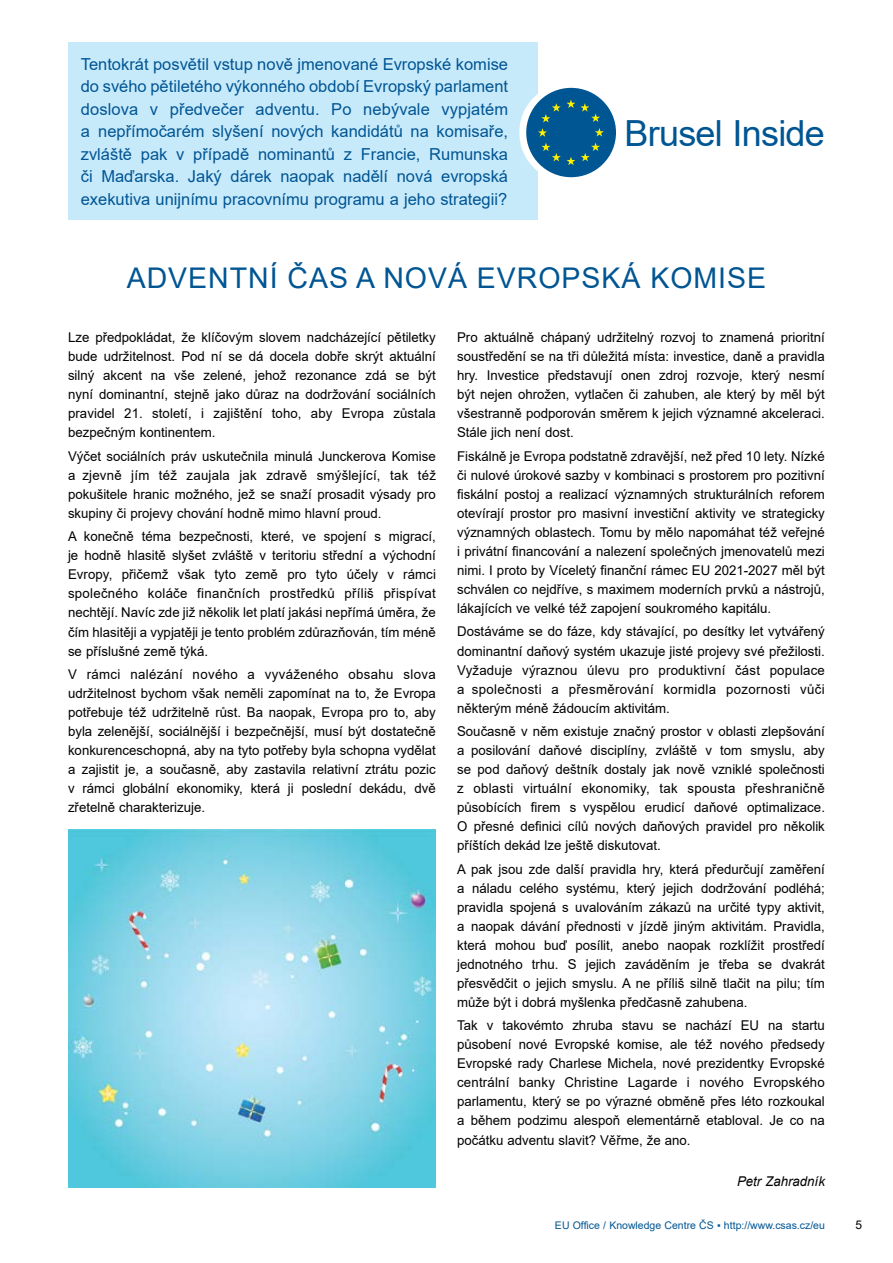
<style>
.page{position:relative;width:893px;height:1263px;background:#fff}
.page>*{position:absolute;margin:0;border:0;box-sizing:border-box;transform-origin:0 0}
.t1{font:36px "Arial";letter-spacing:-.02em;color:#005593}
.t2{font:28.5px "Arial";letter-spacing:.035em;color:#005593}
.t3{font:16.5px/22.5px "Arial";color:#005593;text-align:justify}
.t4{font:13.5px/19px "Arial";color:#000;text-align:justify}
.t5{font:italic 13.5px "Arial";color:#000}
.t6{font:12px "Arial";color:#000}
.t7{font:10.5px "Arial";color:#005593}
</style>
<div class="page">
<div style="left:68px;top:43px;width:470px;height:177px;background:#c7eafb"></div>
<div style="left:519px;top:84px;width:93px;height:97px;background:#fff;border-radius:50%"></div>
<div style="left:526px;top:88px;width:90px;height:89px;background:#005593;border-radius:50%"></div>
<svg style="left:541px;top:143px;width:34px;height:22px"></svg>
<svg style="left:581px;top:143px;width:19px;height:18px"></svg>
<svg style="left:538px;top:99px;width:66px;height:38px"></svg>
<img style="left:68px;top:830px;width:368px;height:357px">
<p class="t3" style="left:81px;top:53px;width:429px">Tentokrát posvětil vstup nově jmenované Evropské komise do svého pětiletého výkonného období Evropský parlament doslova v předvečer adventu. Po nebývale vypjatém a nepřímočarém slyšení nových kandidátů na komisaře, zvláště pak v případě nominantů z Francie, Rumunska či Maďarska. Jaký dárek naopak nadělí nová evropská exekutiva unijnímu pracovnímu programu a jeho strategii?</p>
<h1 class="t1" style="left:624px;top:108px;width:202px">Brusel Inside</h1>
<h2 class="t2" style="left:127px;top:258px;width:641px">ADVENTNÍ ČAS A NOVÁ EVROPSKÁ KOMISE</h2>
<p class="t4" style="left:68px;top:328px;width:369px">Lze předpokládat, že klíčovým slovem nadcházející pětiletky bude udržitelnost. Pod ní se dá docela dobře skrýt aktuální silný akcent na vše zelené, jehož rezonance zdá se být nyní dominantní, stejně jako důraz na dodržování sociálních pravidel 21. století, i zajištění toho, aby Evropa zůstala bezpečným kontinentem.</p>
<p class="t4" style="left:68px;top:446px;width:369px">Výčet sociálních práv uskutečnila minulá Junckerova Komise a zjevně jím též zaujala jak zdravě smýšlející, tak též pokušitele hranic možného, jež se snaží prosadit výsady pro skupiny či projevy chování hodně mimo hlavní proud.</p>
<p class="t4" style="left:68px;top:527px;width:369px">A konečně téma bezpečnosti, které, ve spojení s migrací, je hodně hlasitě slyšet zvláště v teritoriu střední a východní Evropy, přičemž však tyto země pro tyto účely v rámci společného koláče finančních prostředků příliš přispívat nechtějí. Navíc zde již několik let platí jakási nepřímá úměra, že čím hlasitěji a vypjatěji je tento problém zdůrazňován, tím méně se příslušné země týká.</p>
<p class="t4" style="left:68px;top:664px;width:369px">V rámci nalézání nového a vyváženého obsahu slova udržitelnost bychom však neměli zapomínat na to, že Evropa potřebuje též udržitelně růst. Ba naopak, Evropa pro to, aby byla zelenější, sociálnější i bezpečnější, musí být dostatečně konkurenceschopná, aby na tyto potřeby byla schopna vydělat a zajistit je, a současně, aby zastavila relativní ztrátu pozic v rámci globální ekonomiky, která ji poslední dekádu, dvě zřetelně charakterizuje.</p>
<p class="t4" style="left:457px;top:328px;width:369px">Pro aktuálně chápaný udržitelný rozvoj to znamená prioritní soustředění se na tři důležitá místa: investice, daně a pravidla hry. Investice představují onen zdroj rozvoje, který nesmí být nejen ohrožen, vytlačen či zahuben, ale který by měl být všestranně podporován směrem k jejich významné akceleraci.<br>Stále jich není dost.</p>
<p class="t4" style="left:457px;top:446px;width:369px">Fiskálně je Evropa podstatně zdravější, než před 10 lety. Nízké či nulové úrokové sazby v kombinaci s prostorem pro pozitivní fiskální postoj a realizací významných strukturálních reforem otevírají prostor pro masivní investiční aktivity ve strategicky významných oblastech. Tomu by mělo napomáhat též veřejné i privátní financování a nalezení společných jmenovatelů mezi nimi. I proto by Víceletý finanční rámec EU 2021-2027 měl být schválen co nejdříve, s maximem moderních prvků a nástrojů, lákajících ve velké též zapojení soukromého kapitálu.</p>
<p class="t4" style="left:457px;top:622px;width:369px">Dostáváme se do fáze, kdy stávající, po desítky let vytvářený dominantní daňový systém ukazuje jisté projevy své přežilosti.<br>Vyžaduje výraznou úlevu pro produktivní část populace a společnosti a přesměrování kormidla pozornosti vůči některým méně žádoucím aktivitám.</p>
<p class="t4" style="left:457px;top:722px;width:369px">Současně v něm existuje značný prostor v oblasti zlepšování a posilování daňové disciplíny, zvláště v tom smyslu, aby se pod daňový deštník dostaly jak nově vzniklé společnosti z oblasti virtuální ekonomiky, tak spousta přeshraničně působících firem s vyspělou erudicí daňové optimalizace.<br>O přesné definici cílů nových daňových pravidel pro několik příštích dekád lze ještě diskutovat.</p>
<p class="t4" style="left:457px;top:859px;width:369px">A pak jsou zde další pravidla hry, která předurčují zaměření a náladu celého systému, který jejich dodržování podléhá; pravidla spojená s uvalováním zákazů na určité typy aktivit, a naopak dávání přednosti v jízdě jiným aktivitám. Pravidla, která mohou buď posílit, anebo naopak rozklížit prostředí jednotného trhu. S jejich zaváděním je třeba se dvakrát přesvědčit o jejich smyslu. A ne příliš silně tlačit na pilu; tím může být i dobrá myšlenka předčasně zahubena.</p>
<p class="t4" style="left:457px;top:1016px;width:369px">Tak v takovémto zhruba stavu se nachází EU na startu působení nové Evropské komise, ale též nového předsedy Evropské rady Charlese Michela, nové prezidentky Evropské centrální banky Christine Lagarde i nového Evropského parlamentu, který se po výrazné obměně přes léto rozkoukal a během podzimu alespoň elementárně etabloval. Je co na počátku adventu slavit? Věřme, že ano.</p>
<p class="t5" style="left:737px;top:1172px;width:89px">Petr Zahradník</p>
<p class="t7" style="left:555px;top:1218px;width:271px">EU Office / Knowledge Centre ČS ▪ http://www.csas.cz/eu</p>
<p class="t6" style="left:856px;top:1217px;width:8px">5</p>
</div>
